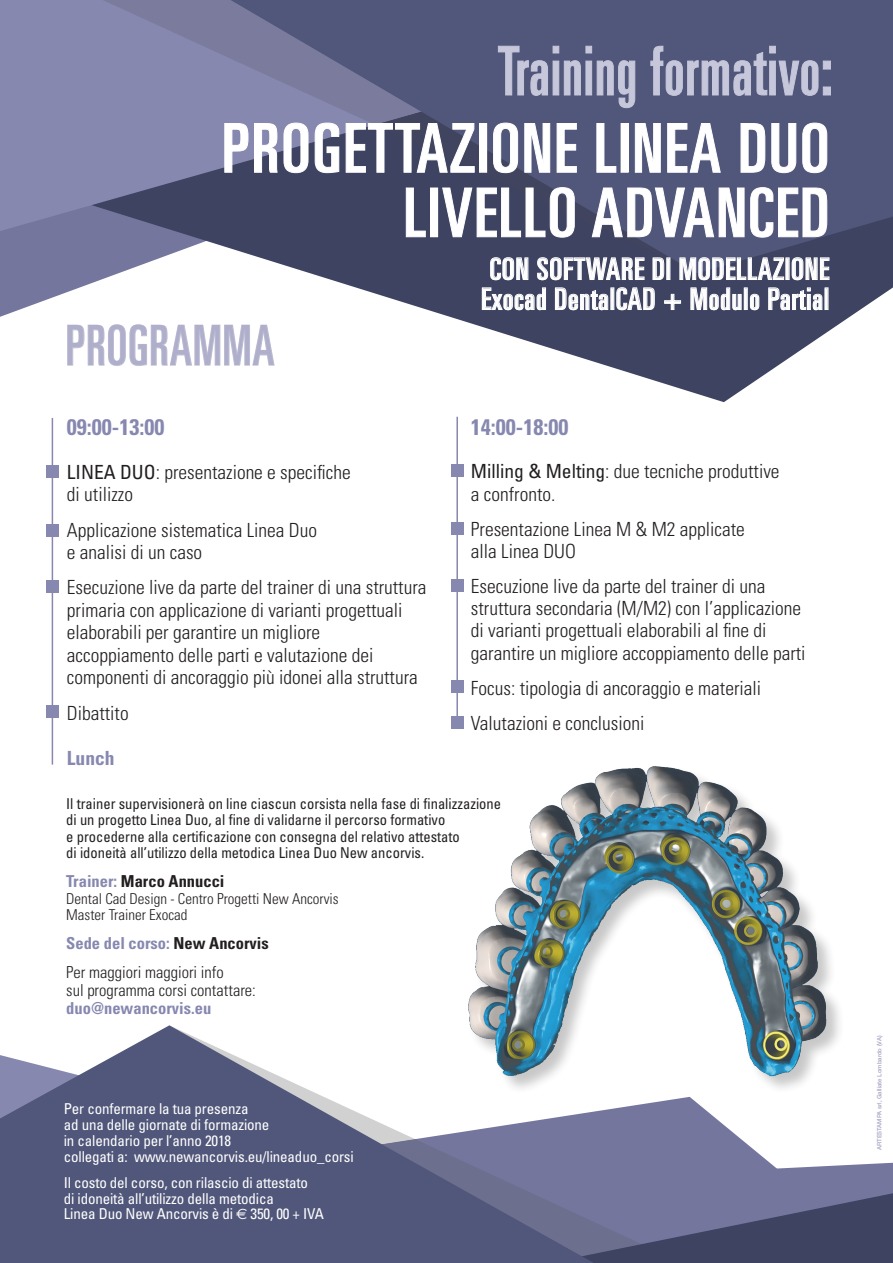
<style>
.page{position:relative;width:893px;height:1263px;background:#fff}
.page>*{position:absolute;margin:0;border:0;box-sizing:border-box;transform-origin:0 0}
.TITOLO_1{font:ultra-condensed 67.5px/64.5px "Univers";letter-spacing:.03em;color:#fff;text-align:right;scale:1.05 1}
.TITOLO_1-2{font:ultra-condensed 67.5px "Univers";letter-spacing:.02em;color:#c7c7db;scale:.9 1}
.TITOLO_1-3{font:ultra-condensed 55.5px "Univers";letter-spacing:.02em;color:#b0afcb;scale:.9 1}
.TITOLO_1-4{font:ultra-condensed 30px/30px "Univers";letter-spacing:.03em;color:#fff;scale:1.05 1}
.TESTO_FOCUS_ON{font:700 condensed 22.5px "Univers";color:#8788b0}
.TESTO_FOCUS_ON-2{font:300 condensed 19.5px/22.5px "Univers";color:#231f20}
.TESTO_FOCUS_ON-3{font:700 condensed 19.5px "Univers";color:#8788b0}
.TESTO_FOCUS_ON-4{font:300 condensed 16.5px/18px "Univers";color:#231f20}
.TESTO_FOCUS_ON-5{font:700 condensed 16.5px "Univers";color:#8788b0}
.TESTO_FOCUS_ON-6{font:700 condensed 16.5px "Univers";color:#231f20}
.TESTO_FOCUS_ON-7{font:condensed 15px/16.5px "Univers";color:#231f20}
.TESTO_FOCUS_ON-8{font:condensed 15px/15.8px "Univers";letter-spacing:-.01em;color:#fff}
.TESTO_FOCUS_ON-9{font:300 condensed 15px/16.5px "Univers";color:#231f20}
.DIDA{font:500 6px "Helvetica Neue";color:#a5a4c4}
.s1{font-weight:400}
.s2{color:#8788b0}
.s3{color:#231f20}
.s4{font-weight:700;color:#8788b0}
.s5{font-family:"Euro Sans";font-stretch:normal}
</style>
<div class="page">
<svg style="left:684px;top:1097px;width:209px;height:72px"></svg>
<svg style="left:684px;top:1139px;width:108px;height:30px;fill:#75769e"></svg>
<svg style="left:684px;top:1169px;width:209px;height:94px;background:#585b7e"></svg>
<svg style="left:0;top:1025px;width:684px;height:238px;fill:#51577a"></svg>
<svg style="left:0;top:239px;width:893px;height:163px"></svg>
<svg style="left:0;top:125px;width:130px;height:114px;background:#8182aa"></svg>
<div style="left:0;top:0;width:130px;height:125px;background:#8788b0"></div>
<svg style="left:130px;top:0;width:763px;height:273px;background:#5b6081"></svg>
<svg style="left:498px;top:45px;width:137px;height:63px;background:#606586"></svg>
<svg style="left:650px;top:45px;width:181px;height:51px;background:#616787"></svg>
<svg style="left:224px;top:122px;width:85px;height:51px;background:#8284a4"></svg>
<svg style="left:315px;top:122px;width:24px;height:51px"></svg>
<svg style="left:346px;top:123px;width:129px;height:50px;background:#5a5e77"></svg>
<div style="left:479px;top:123px;width:8px;height:50px;border:1px solid #fff"></div>
<svg style="left:493px;top:122px;width:25px;height:51px"></svg>
<svg style="left:524px;top:123px;width:26px;height:50px"></svg>
<svg style="left:556px;top:123px;width:21px;height:50px"></svg>
<svg style="left:596px;top:123px;width:20px;height:50px"></svg>
<svg style="left:635px;top:123px;width:26px;height:50px"></svg>
<svg style="left:667px;top:123px;width:54px;height:50px;background:#6a6f8d"></svg>
<svg style="left:740px;top:123px;width:25px;height:50px"></svg>
<svg style="left:771px;top:123px;width:25px;height:50px"></svg>
<svg style="left:802px;top:122px;width:25px;height:51px"></svg>
<svg style="left:406px;top:187px;width:20px;height:50px"></svg>
<div style="left:430px;top:188px;width:8px;height:49px;border:1px solid #fff"></div>
<svg style="left:442px;top:187px;width:133px;height:51px;background:#575b75"></svg>
<svg style="left:592px;top:187px;width:235px;height:51px;background:#696e8c"></svg>
<svg style="left:482px;top:250px;width:348px;height:62px;background:#666a82"></svg>
<hr style="left:52px;top:418px;width:1px;height:347px;background:#8788b0">
<div style="left:46px;top:465px;width:13px;height:12px;background:#8788b0"></div>
<div style="left:46px;top:524px;width:13px;height:13px;background:#8788b0"></div>
<div style="left:46px;top:580px;width:13px;height:13px;background:#8788b0"></div>
<div style="left:46px;top:705px;width:13px;height:13px;background:#8788b0"></div>
<hr style="left:456px;top:417px;width:2px;height:309px;background:#8788b0">
<div style="left:451px;top:464px;width:12px;height:13px;background:#8788b0"></div>
<div style="left:451px;top:522px;width:12px;height:13px;background:#8788b0"></div>
<div style="left:451px;top:579px;width:12px;height:13px;background:#8788b0"></div>
<div style="left:451px;top:680px;width:12px;height:13px;background:#8788b0"></div>
<div style="left:451px;top:716px;width:12px;height:13px;background:#8788b0"></div>
<svg style="left:67px;top:324px;width:208px;height:42px"></svg>
<div style="left:468px;top:765px;width:377px;height:330px;background:#fff"></div>
<img style="left:460px;top:766px;width:379px;height:326px">
<p class="TITOLO_1-2" style="left:498px;top:33px;width:373px">Training formativo:</p>
<p class="TITOLO_1" style="left:222px;top:116px;width:580px">PROGETTAZIONE LINEA DUO<br>LIVELLO ADVANCED</p>
<p class="TITOLO_1-4" style="left:481px;top:254px;width:333px">CON SOFTWARE DI MODELLAZIONE<br>Exocad DentalCAD + Modulo Partial</p>
<p class="TITOLO_1-3" style="left:66px;top:314px;width:233px">PROGRAMMA</p>
<p class="TESTO_FOCUS_ON" style="left:67px;top:413px;width:99px">09:00-13:00</p>
<p class="TESTO_FOCUS_ON-2" style="left:67px;top:461px;width:285px"><span class="s1">LINEA DUO</span>: presentazione e specifiche di utilizzo</p>
<p class="TESTO_FOCUS_ON-2" style="left:67px;top:518px;width:252px">Applicazione sistematica Linea Duo e analisi di un caso</p>
<p class="TESTO_FOCUS_ON-2" style="left:67px;top:576px;width:361px">Esecuzione live da parte del trainer di una struttura primaria con applicazione di varianti progettuali elaborabili per garantire un migliore accoppiamento delle parti e valutazione dei componenti di ancoraggio più idonei alla struttura</p>
<p class="TESTO_FOCUS_ON-2" style="left:67px;top:701px;width:63px">Dibattito</p>
<p class="TESTO_FOCUS_ON-3" style="left:67px;top:746px;width:49px">Lunch</p>
<p class="TESTO_FOCUS_ON" style="left:471px;top:413px;width:99px">14:00-18:00</p>
<p class="TESTO_FOCUS_ON-2" style="left:471px;top:460px;width:310px"><span class="s1">Milling &amp; Melting</span>: due tecniche produttive a confronto.</p>
<p class="TESTO_FOCUS_ON-2" style="left:471px;top:518px;width:275px">Presentazione Linea M &amp; M2 applicate alla Linea DUO</p>
<p class="TESTO_FOCUS_ON-2" style="left:471px;top:575px;width:336px">Esecuzione live da parte del trainer di una struttura secondaria (M/M2) con l’applicazione di varianti progettuali elaborabili al fine di garantire un migliore accoppiamento delle parti</p>
<p class="TESTO_FOCUS_ON-2" style="left:471px;top:676px;width:292px">Focus: tipologia di ancoraggio e materiali</p>
<p class="TESTO_FOCUS_ON-2" style="left:471px;top:711px;width:175px">Valutazioni e conclusioni</p>
<p class="TESTO_FOCUS_ON-7" style="left:66px;top:795px;width:436px">Il trainer supervisionerà on line ciascun corsista nella fase di finalizzazione di un progetto Linea Duo, al fine di validarne il percorso formativo<br>e procederne alla certificazione con consegna del relativo attestato<br>di idoneità all’utilizzo della metodica Linea Duo New ancorvis.</p>
<p class="TESTO_FOCUS_ON-6" style="left:66px;top:871px;width:160px"><span class="s2">Trainer:</span> Marco Annucci</p>
<p class="TESTO_FOCUS_ON-9" style="left:66px;top:890px;width:274px">Dental Cad Design - Centro Progetti New Ancorvis<br>Master Trainer Exocad</p>
<p class="TESTO_FOCUS_ON-5" style="left:66px;top:933px;width:204px">Sede del corso: <span class="s3">New Ancorvis</span></p>
<p class="TESTO_FOCUS_ON-4" style="left:66px;top:963px;width:191px">Per maggiori maggiori info<br>sul programma corsi contattare: <span class="s4">duo@newancorvis.eu</span></p>
<p class="TESTO_FOCUS_ON-8" style="left:64px;top:1101px;width:291px">Per confermare la tua presenza<br>ad una delle giornate di formazione<br>in calendario per l’anno 2018<br>collegati a: www.newancorvis.eu/lineaduo_corsi</p>
<p class="TESTO_FOCUS_ON-8" style="left:64px;top:1174px;width:262px">Il costo del corso, con rilascio di attestato<br>di idoneità all’utilizzo della metodica<br>Linea Duo New Ancorvis è di <span class="s5">€</span> 350, 00 + IVA</p>
<p class="DIDA" style="left:876px;top:1150px;width:116px;rotate:-90deg">ARTESTAMPA srl, Galliate Lombardo (VA)</p>
</div>
